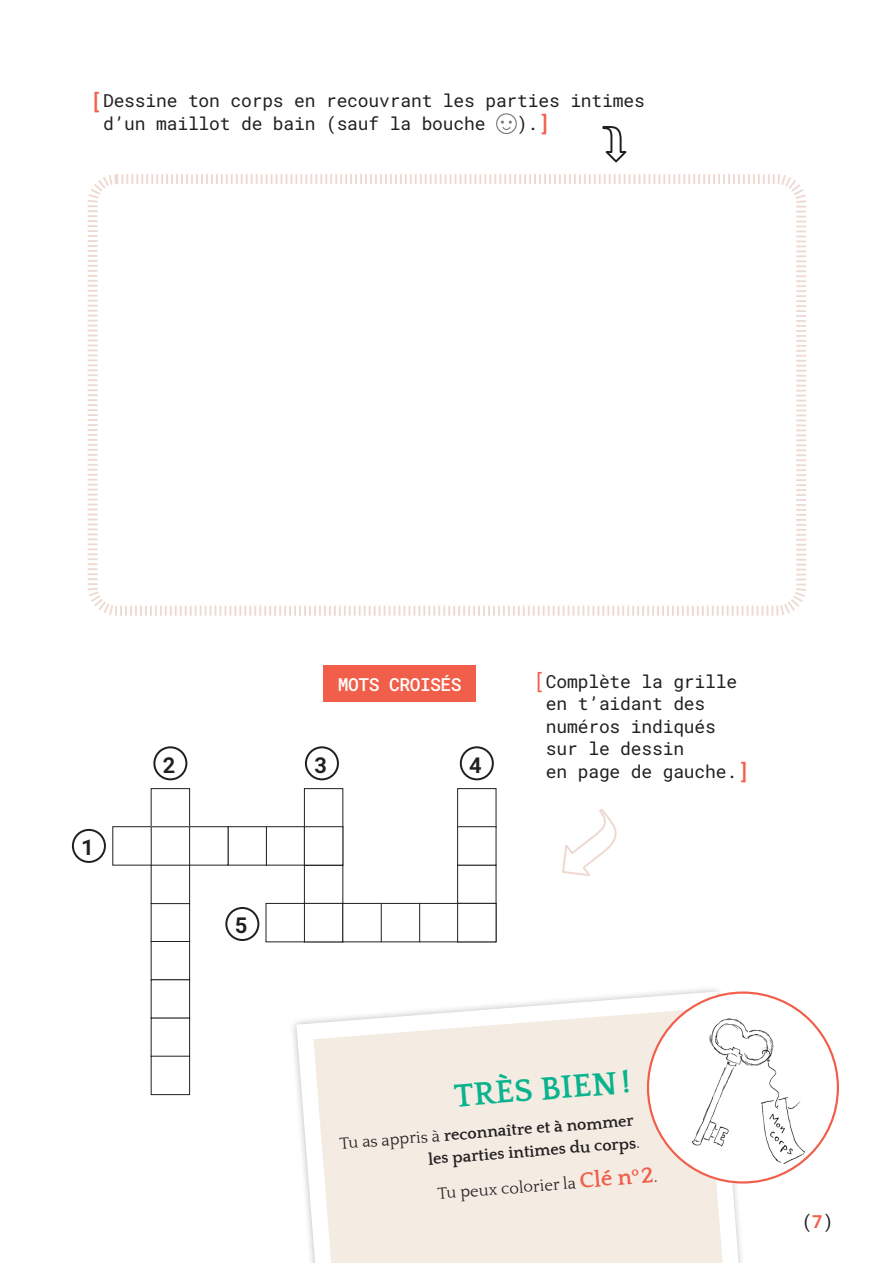
<style>
.page{position:relative;width:893px;height:1263px;background:#fff}
.page>*{position:absolute;margin:0;border:0;box-sizing:border-box;transform-origin:0 0}
.Encouragements_titre{font:700 33px "Quattrocento";color:#0ab38d}
.Texte_courant{font:21.9px "Roboto Mono";color:#231f20}
.Activite_consigne{font:18px/22.5px "Roboto Mono";letter-spacing:-.01em;color:#231f20}
.Activite_consigne-2{font:18px "Roboto Mono";letter-spacing:-.03em;color:#fff}
.Encouragements_texte{font:700 16.5px/22.5px "Quattrocento";color:#231f20;text-align:right}
.Encouragements_texte-2{font:16.5px "Quattrocento";color:#231f20}
.s1{font-size:21px;color:#f15e4a}
.s2{font-weight:400}
.s3{font-weight:700;font-size:22.5px;color:#f15e4a}
.s4{color:#f15e4a}
</style>
<div class="page">
<svg style="left:293px;top:989px;width:458px;height:274px"></svg>
<svg style="left:87px;top:174px;width:719px;height:442px"></svg>
<div style="left:648px;top:992px;width:190px;height:190px;background:#fff;border-radius:50%"></div>
<img style="left:686px;top:1006px;width:125px;height:165px">
<div style="left:151px;top:788px;width:39px;height:39px;border:1px solid #231f20"></div>
<div style="left:304px;top:788px;width:39px;height:39px;border:1px solid #231f20"></div>
<div style="left:457px;top:788px;width:40px;height:39px;border:1px solid #231f20"></div>
<div style="left:151px;top:903px;width:39px;height:39px;border:1px solid #231f20"></div>
<div style="left:151px;top:941px;width:39px;height:39px;border:1px solid #231f20"></div>
<div style="left:151px;top:865px;width:39px;height:39px;border:1px solid #231f20"></div>
<div style="left:304px;top:864px;width:39px;height:40px;border:1px solid #231f20"></div>
<div style="left:457px;top:864px;width:40px;height:40px;border:1px solid #231f20"></div>
<div style="left:151px;top:979px;width:39px;height:40px;border:1px solid #231f20"></div>
<div style="left:151px;top:1017px;width:39px;height:40px;border:1px solid #231f20"></div>
<div style="left:151px;top:1056px;width:39px;height:39px;border:1px solid #231f20"></div>
<div style="left:228px;top:826px;width:39px;height:40px;border:1px solid #231f20"></div>
<div style="left:266px;top:826px;width:39px;height:40px;border:1px solid #231f20"></div>
<div style="left:189px;top:826px;width:40px;height:40px;border:1px solid #231f20"></div>
<div style="left:304px;top:826px;width:39px;height:40px;border:1px solid #231f20"></div>
<div style="left:457px;top:826px;width:40px;height:40px;border:1px solid #231f20"></div>
<div style="left:304px;top:903px;width:39px;height:39px;border:1px solid #231f20"></div>
<div style="left:265px;top:903px;width:40px;height:39px;border:1px solid #231f20"></div>
<div style="left:381px;top:903px;width:39px;height:39px;border:1px solid #231f20"></div>
<div style="left:419px;top:903px;width:40px;height:39px;border:1px solid #231f20"></div>
<div style="left:342px;top:903px;width:40px;height:39px;border:1px solid #231f20"></div>
<div style="left:457px;top:903px;width:40px;height:39px;border:1px solid #231f20"></div>
<div style="left:72px;top:829px;width:34px;height:34px;border:2px solid #231f20;border-radius:50%"></div>
<div style="left:153px;top:746px;width:34px;height:34px;border:2px solid #231f20;border-radius:50%"></div>
<div style="left:305px;top:746px;width:34px;height:34px;border:2px solid #231f20;border-radius:50%"></div>
<div style="left:460px;top:746px;width:34px;height:34px;border:2px solid #231f20;border-radius:50%"></div>
<div style="left:225px;top:907px;width:34px;height:34px;border:2px solid #231f20;border-radius:50%"></div>
<svg style="left:496px;top:113px;width:21px;height:21px"></svg>
<div style="left:324px;top:666px;width:152px;height:36px;background:#f15e4a"></div>
<svg style="left:632px;top:1167px;width:25px;height:16px"></svg>
<p class="Activite_consigne" style="left:103px;top:89px;width:543px;text-indent:-12px"><span class="s1">[</span>Dessine ton corps en recouvrant les parties intimes d’un maillot de bain (sauf la bouche</p>
<p class="Activite_consigne" style="left:517px;top:111px;width:35px">).<span class="s1">]</span></p>
<p class="Texte_courant" style="left:81px;top:832px;width:15px">1</p>
<p class="Activite_consigne-2" style="left:338px;top:672px;width:125px">MOTS CROISÉS</p>
<p class="Texte_courant" style="left:163px;top:750px;width:15px">2</p>
<p class="Texte_courant" style="left:314px;top:750px;width:15px">3</p>
<p class="Texte_courant" style="left:469px;top:750px;width:15px">4</p>
<p class="Texte_courant" style="left:235px;top:910px;width:15px">5</p>
<p class="Activite_consigne" style="left:546px;top:670px;width:205px;text-indent:-12px"><span class="s1">[</span>Complète la grille en t’aidant des numéros indiqués sur le dessin<br>en page de gauche.<span class="s1">]</span></p>
<p class="Encouragements_titre" style="left:453px;top:1078px;width:178px;rotate:-4deg">TRÈS BIEN!</p>
<p class="Encouragements_texte" style="left:339px;top:1134px;width:300px;rotate:-5deg"><span class="s2">Tu as appris à</span> reconnaître et à nommer les parties intimes du corps<span class="s2">.</span></p>
<p class="Encouragements_texte-2" style="left:437px;top:1186px;width:196px;rotate:-5deg">Tu peux colorier la <span class="s3">Clé n</span></p>
<p class="Activite_consigne" style="left:802px;top:1209px;width:34px">(<span class="s4">7</span>)</p>
</div>
